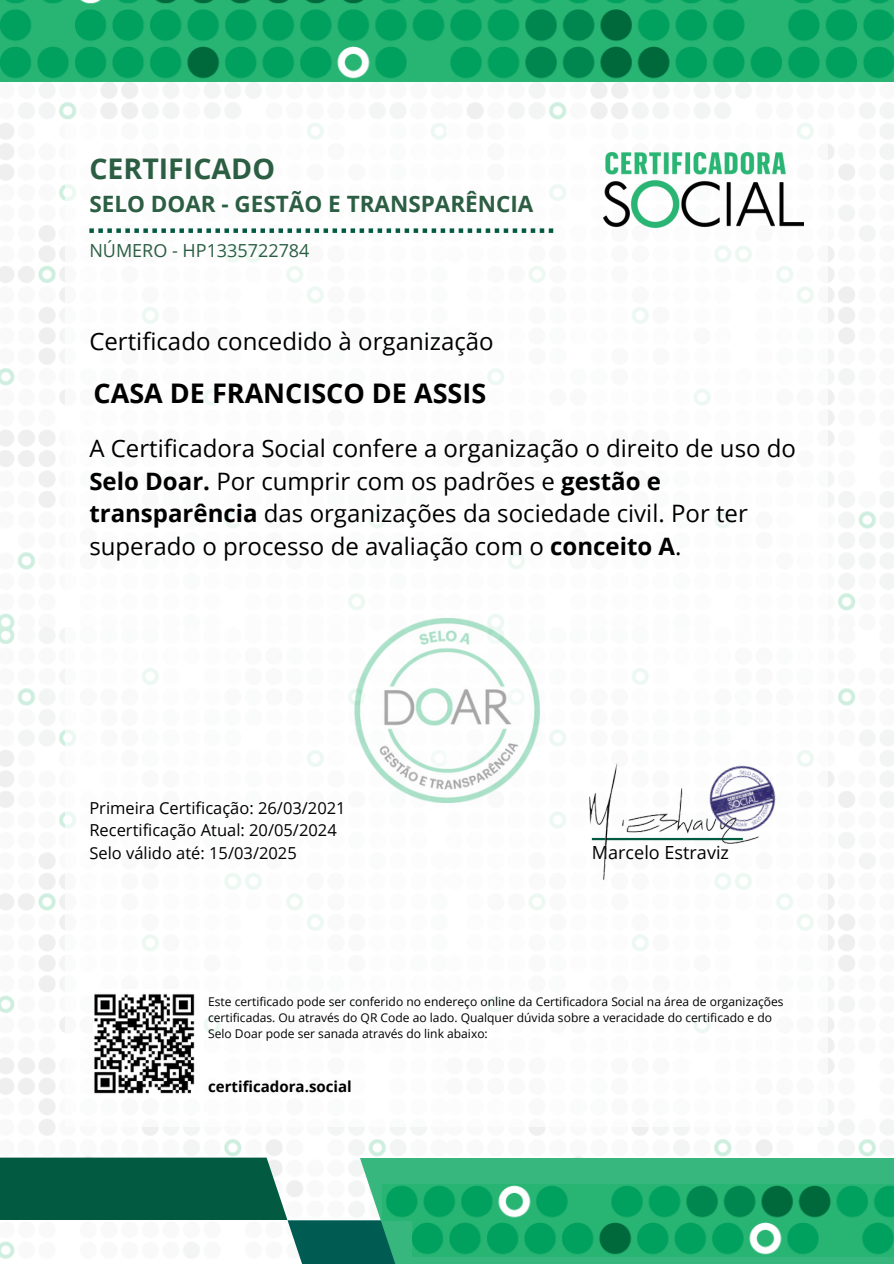
<style>
.page{position:relative;width:894px;height:1264px;background:#fff}
.page>*{position:absolute;margin:0;border:0;box-sizing:border-box;transform-origin:0 0}
.t1{font:700 28.5px "Open Sans";color:#2b5e43}
.t2{font:700 27px "Open Sans";color:#000}
.t3{font:24px/32.7px "Open Sans";color:#000}
.t4{font:700 22.5px "Open Sans";color:#2b5e43}
.t5{font:18px "Open Sans";color:#2b5e43}
.t6{font:18px "Open Sans";color:#000}
.t7{font:16.5px/22.5px "Open Sans";color:#000}
.t8{font:700 15px "Open Sans";color:#000}
.t9{font:12px/16.4px "Open Sans";color:#000}
.s1{font-weight:700}
</style>
<div class="page">
<img style="left:0;top:81px;width:893px;height:546px">
<img style="left:0;top:627px;width:893px;height:632px">
<div style="left:66px;top:121px;width:761px;height:1005px;background:#fff"></div>
<div style="left:287px;top:1220px;width:276px;height:43px;background:#005c53"></div>
<div style="left:0;top:1157px;width:287px;height:63px;background:#025b40"></div>
<div style="left:360px;top:1157px;width:533px;height:106px;background:#37b77d"></div>
<img style="left:0;top:0;width:893px;height:81px">
<img style="left:412px;top:1220px;width:481px;height:36px">
<img style="left:383px;top:1184px;width:510px;height:36px">
<img style="left:603px;top:152px;width:200px;height:76px">
<svg style="left:89px;top:228px;width:464px;height:5px"></svg>
<img style="left:762px;top:772px;width:14px;height:53px">
<img style="left:589px;top:763px;width:173px;height:123px">
<img style="left:94px;top:994px;width:101px;height:100px">
<img style="left:354px;top:618px;width:185px;height:185px">
<h3 class="t1" style="left:89px;top:149px;width:187px">CERTIFICADO</h3>
<h3 class="t4" style="left:89px;top:188px;width:445px">SELO DOAR - GESTÃO E TRANSPARÊNCIA</h3>
<h1 class="t5" style="left:89px;top:238px;width:222px">NÚMERO - HP1335722784</h1>
<p class="t3" style="left:89px;top:324px;width:406px">Certificado concedido à organização</p>
<p class="t2" style="left:94px;top:374px;width:394px">CASA DE FRANCISCO DE ASSIS</p>
<h5 class="t3" style="left:89px;top:431px;width:708px">A Certificadora Social confere a organização o direito de uso do <span class="s1">Selo Doar.</span> Por cumprir com os padrões e <span class="s1">gestão e transparência</span> das organizações da sociedade civil. Por ter superado o processo de avaliação com o <span class="s1">conceito A</span>.</h5>
<p class="t7" style="left:89px;top:796px;width:258px">Primeira Certificação: 26/03/2021<br>Recertificação Atual: 20/05/2024<br>Selo válido até: 15/03/2025</p>
<p class="t6" style="left:591px;top:840px;width:139px">Marcelo Estraviz</p>
<p class="t9" style="left:208px;top:992px;width:577px">Este certificado pode ser conferido no endereço online da Certificadora Social na área de organizações certificadas. Ou através do QR Code ao lado. Qualquer dúvida sobre a veracidade do certificado e do<br>Selo Doar pode ser sanada através do link abaixo:</p>
<h5 class="t8" style="left:208px;top:1075px;width:145px">certificadora.social</h5>
</div>
